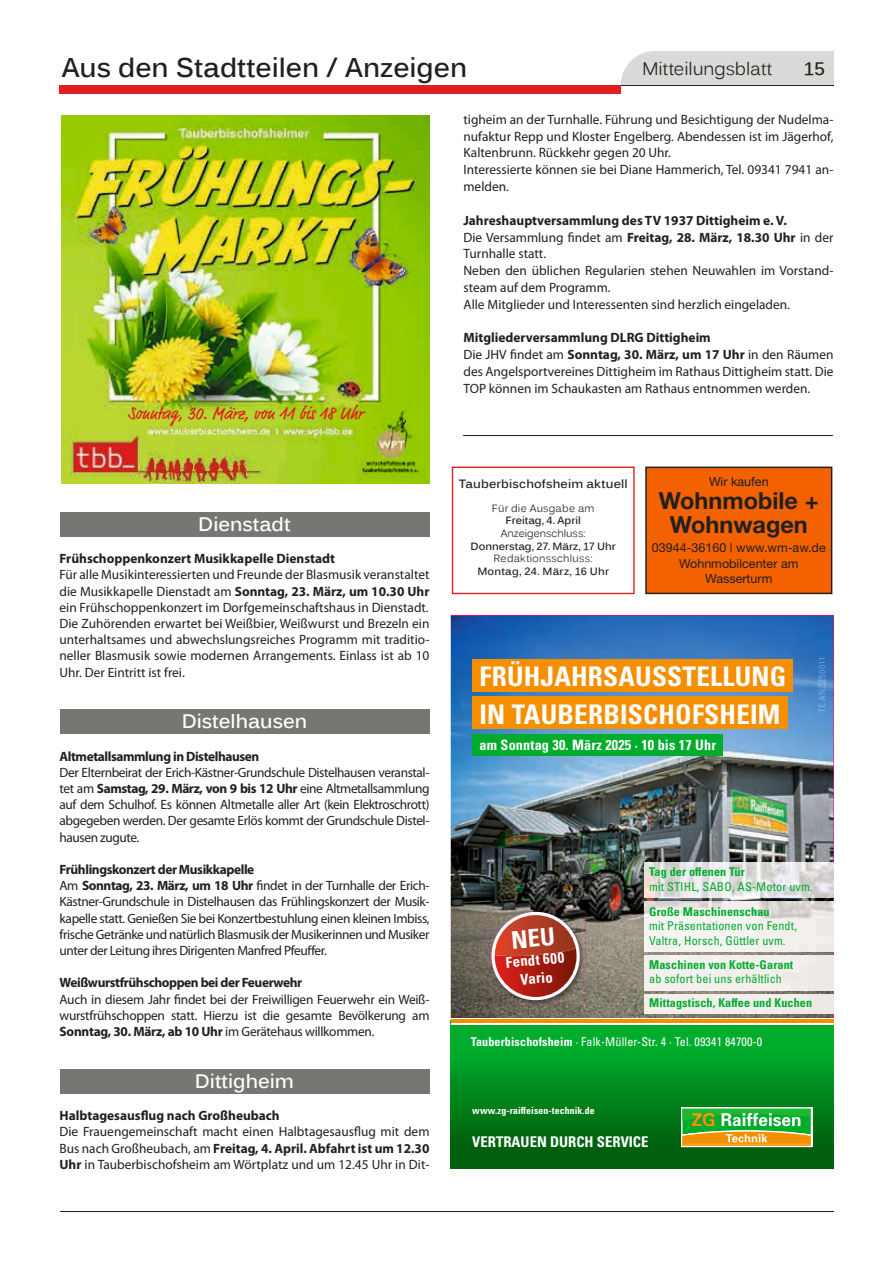
<style>
.page{position:relative;width:893px;height:1263px;background:#fff}
.page>*{position:absolute;margin:0;border:0;box-sizing:border-box;transform-origin:0 0}
.t1{font:700 condensed 27px/37.3px "Univers LT Pro";letter-spacing:.01em;color:#fff}
.t2{font:700 27px "Kalinga";color:#21201c}
.t3{font:700 23.55px/23.5px "Helvetica Neue";color:#21201c;text-align:center}
.t4{font:700 19.5px "Kalinga";color:#fff}
.t5{font:18px "Market Pro";color:#e21d1d}
.t6{font:18px "Kalinga";letter-spacing:-.005em;color:#21201c}
.t7{font:700 18px "Kalinga";color:#21201c}
.t8{font:700 condensed 14.85px/18.3px "Univers LT Pro";color:#fff;text-align:center}
.t9{font:700 condensed 14.7px "Univers LT Pro";color:#fff}
.t10{font:700 condensed 14.25px "Univers LT Pro";letter-spacing:.01em;color:#fff}
.t11{font:13.5px/16.2px "Myriad Pro";color:#21201c;text-align:justify}
.t12{font:13.5px/16.2px "Myriad Pro";letter-spacing:-.03em;color:#21201c}
.t13{font:700 13.5px "Myriad Pro";letter-spacing:-.01em;color:#21201c}
.t14{font:700 13.5px "Myriad Pro";letter-spacing:-.03em;color:#21201c}
.t15{font:12.6px/15px "Helvetica Neue";color:#21201c;text-align:center}
.t16{font:condensed 12.15px "Univers LT Pro";letter-spacing:.01em;color:#00ac2c}
.t17{font:700 condensed 12.15px "Univers LT Pro";letter-spacing:.01em;color:#00ac2c}
.t18{font:condensed 12.15px "Univers LT Pro";letter-spacing:.01em;color:#fff}
.t19{font:700 12px "Kalinga";letter-spacing:.015em;color:#21201c}
.t20{font:700 10.5px "Kalinga";color:#21201c}
.t21{font:10.5px "Kalinga";letter-spacing:.02em;color:#21201c}
.t22{font:700 10.5px "Kalinga";letter-spacing:.02em;color:#21201c}
.t23{font:10.5px "Kalinga";letter-spacing:-.005em;color:#21201c}
.t24{font:700 condensed 9.9px "Univers LT Pro";letter-spacing:.01em;color:#fff}
.s1{font-weight:700}
</style>
<div class="page">
<hr style="left:60px;top:1211px;width:773px;height:1px;background:#21201c">
<svg style="left:60px;top:51px;width:773px;height:43px"></svg>
<hr style="left:463px;top:435px;width:370px;height:1px;background:#21201c">
<div style="left:60px;top:512px;width:369px;height:24px;background:#777672"></div>
<div style="left:60px;top:710px;width:369px;height:24px;background:#777672"></div>
<div style="left:60px;top:1069px;width:369px;height:24px;background:#777672"></div>
<img style="left:451px;top:616px;width:382px;height:402px">
<div style="left:451px;top:1020px;width:382px;height:149px;background:linear-gradient(to bottom,#00ba32,#005608)"></div>
<div style="left:472px;top:659px;width:321px;height:33px;background:#f68f00"></div>
<div style="left:472px;top:697px;width:315px;height:32px;background:#f68f00"></div>
<div style="left:472px;top:734px;width:251px;height:21px;background:#00ac2c"></div>
<svg style="left:681px;top:1107px;width:131px;height:40px;background:#8fb952"></svg>
<div style="left:451px;top:1018px;width:382px;height:7px;background:#fff"></div>
<hr style="left:451px;top:1019px;width:382px;height:4px;background:#f68f00">
<div style="left:645px;top:955px;width:188px;height:35px;background:#f3efed"></div>
<div style="left:645px;top:994px;width:188px;height:20px;background:#f3efed"></div>
<img style="left:645px;top:863px;width:188px;height:34px">
<img style="left:819px;top:658px;width:6px;height:55px">
<img style="left:645px;top:901px;width:188px;height:50px">
<img style="left:489px;top:910px;width:96px;height:96px">
<svg style="left:452px;top:467px;width:183px;height:127px"></svg>
<div style="left:646px;top:467px;width:186px;height:126px;background:#f36100"></div>
<div style="left:645px;top:467px;width:187px;height:127px;border:2px solid #21201c"></div>
<img style="left:62px;top:115px;width:367px;height:368px">
<svg style="left:489px;top:910px;width:93px;height:92px;background:#a45043"></svg>
<h1 class="t2" style="left:62px;top:50px;width:407px">Aus den Stadtteilen / Anzeigen</h1>
<h3 class="t6" style="left:642px;top:57px;width:132px">Mitteilungsblatt</h3>
<h3 class="t7" style="left:804px;top:57px;width:23px">15</h3>
<p class="t11" style="left:463px;top:111px;width:371px;line-height:16.8px;text-align:left">tigheim an der Turnhalle. Führung und Besichtigung der Nudelma&shy;nufaktur Repp und Kloster Engelberg. Abendessen ist im Jägerhof, Kaltenbrunn. Rückkehr gegen 20 Uhr.<br>Interessierte können sie bei Diane Hammerich, Tel. 09341 7941 an&shy;melden.</p>
<p class="t11" style="left:463px;top:212px;width:371px;line-height:16.8px;text-align:left"><span class="s1">Jahreshauptversammlung des TV 1937 Dittigheim e. V.<br></span>Die Versammlung findet am <span class="s1">Freitag, 28. März, 18.30 Uhr</span> in der Turnhalle statt.<br>Neben den üblichen Regularien stehen Neuwahlen im Vorstand&shy;steam auf dem Programm.<br>Alle Mitglieder und Interessenten sind herzlich eingeladen.</p>
<p class="t11" style="left:463px;top:330px;width:371px;line-height:16.8px;text-align:left"><span class="s1">Mitgliederversammlung DLRG Dittigheim<br></span>Die JHV findet am <span class="s1">Sonntag, 30. März, um 17 Uhr</span> in den Räumen des Angelsportvereines Dittigheim im Rathaus Dittigheim statt. Die TOP können im Schaukasten am Rathaus entnommen werden.</p>
<h3 class="t5" style="left:128px;top:401px;width:237px">Sonntag, 30. März, von 11 bis 18 Uhr</h3>
<h3 class="t4" style="left:198px;top:511px;width:94px">Dienstadt</h3>
<p class="t13" style="left:60px;top:551px;width:277px">Frühschoppenkonzert Musikkapelle Dienstadt</p>
<p class="t11" style="left:60px;top:567px;width:371px">Für alle Musikinteressierten und Freunde der Blasmusik veranstaltet die Musikkapelle Dienstadt am <span class="s1">Sonntag, 23. März, um 10.30 Uhr </span>ein Frühschoppenkonzert im Dorfgemeinschaftshaus in Dienstadt.<br>Die Zuhörenden erwartet bei Weißbier, Weißwurst und Brezeln ein unterhaltsames und abwechslungsreiches Programm mit traditio&shy;neller Blasmusik sowie modernen Arrangements. Einlass ist ab 10<br>Uhr. Der Eintritt ist frei.</p>
<h3 class="t4" style="left:182px;top:708px;width:127px">Distelhausen</h3>
<p class="t14" style="left:60px;top:748px;width:201px">Altmetallsammlung in Distelhausen</p>
<p class="t11" style="left:60px;top:764px;width:371px">Der Elternbeirat der Erich-Kästner-Grundschule Distelhausen veranstal&shy;tet am <span class="s1">Samstag, 29. März, von 9 bis 12 Uhr</span> eine Altmetallsammlung auf dem Schulhof. Es können Altmetalle aller Art (kein Elektroschrott) abgegeben werden. Der gesamte Erlös kommt der Grundschule Distel&shy;hausen zugute.</p>
<p class="t12" style="left:60px;top:862px;width:371px"><span class="s1">Frühlingskonzert der Musikkapelle<br></span>Am <span class="s1">Sonntag, 23. März, um 18 Uhr</span> findet in der Turnhalle der Erich-Kästner-Grundschule in Distelhausen das Frühlingskonzert der Musik&shy;kapelle statt. Genießen Sie bei Konzertbestuhlung einen kleinen Imbiss, frische Getränke und natürlich Blasmusik der Musikerinnen und Musiker unter der Leitung ihres Dirigenten Manfred Pfeuffer.</p>
<p class="t14" style="left:60px;top:975px;width:244px">Weißwurstfrühschoppen bei der Feuerwehr</p>
<p class="t11" style="left:60px;top:991px;width:371px">Auch in diesem Jahr findet bei der Freiwilligen Feuerwehr ein Weiß&shy;wurstfrühschoppen statt. Hierzu ist die gesamte Bevölkerung am <span class="s1">Sonntag, 30. März, ab 10 Uhr</span> im Gerätehaus willkommen.</p>
<h3 class="t4" style="left:195px;top:1068px;width:101px">Dittigheim</h3>
<p class="t13" style="left:60px;top:1108px;width:222px">Halbtagesausflug nach Großheubach</p>
<p class="t11" style="left:60px;top:1124px;width:371px">Die Frauengemeinschaft macht einen Halbtagesausflug mit dem Bus nach Großheubach, am <span class="s1">Freitag, 4. April. Abfahrt ist um 12.30<br>Uhr</span> in Tauberbischofsheim am Wörtplatz und um 12.45 Uhr in Dit-</p>
<p class="t19" style="left:459px;top:476px;width:170px">Tauberbischofsheim aktuell</p>
<p class="t21" style="left:492px;top:501px;width:104px">Für die Ausgabe am</p>
<p class="t20" style="left:506px;top:514px;width:77px">Freitag, 4. April</p>
<p class="t23" style="left:501px;top:527px;width:87px">Anzeigenschluss:</p>
<p class="t20" style="left:471px;top:539px;width:147px">Donnerstag, 27. März, 17 Uhr</p>
<p class="t21" style="left:494px;top:552px;width:101px">Redaktionsschluss:</p>
<p class="t22" style="left:477px;top:564px;width:133px">Montag, 24. März, 16 Uhr</p>
<p class="t15" style="left:709px;top:474px;width:61px">Wir kaufen</p>
<h2 class="t3" style="left:659px;top:489px;width:161px">Wohnmobile +<br>Wohnwagen</h2>
<p class="t15" style="left:652px;top:540px;width:175px">03944-36160 | www.wm-aw.de<br>Wohnmobilcenter am<br>Wasserturm</p>
<h1 class="t1" style="left:479px;top:658px;width:308px">FRÜHJAHRSAUSSTELLUNG<br>IN TAUBERBISCHOFSHEIM</h1>
<p class="t10" style="left:479px;top:736px;width:238px">am Sonntag 30. März 2025 · 10 bis 17 Uhr</p>
<p class="t8" style="left:505px;top:953px;width:60px;rotate:-5deg">Fendt 600<br>Vario</p>
<p class="t17" style="left:649px;top:864px;width:97px">Tag der offenen Tür</p>
<p class="t16" style="left:649px;top:878px;width:165px">mit STIHL, SABO, AS-Motor uvm.</p>
<p class="t17" style="left:649px;top:904px;width:122px">Große Maschinenschau</p>
<p class="t16" style="left:649px;top:918px;width:149px">mit Präsentationen von Fendt,</p>
<p class="t16" style="left:649px;top:933px;width:138px">Valtra, Horsch, Güttler uvm.</p>
<p class="t17" style="left:649px;top:957px;width:146px">Maschinen von Kotte-Garant</p>
<p class="t16" style="left:649px;top:971px;width:134px">ab sofort bei uns erhältlich</p>
<p class="t17" style="left:649px;top:996px;width:165px">Mittagstisch, Kaffee und Kuchen</p>
<p class="t18" style="left:471px;top:1034px;width:293px"><span class="s1">Tauberbischofsheim</span> · Falk-Müller-Str. 4 · Tel. 09341 84700-0</p>
<p class="t24" style="left:472px;top:1104px;width:124px">www.zg-raiffeisen-technik.de</p>
<p class="t9" style="left:472px;top:1133px;width:178px">VERTRAUEN DURCH SERVICE</p>
</div>
